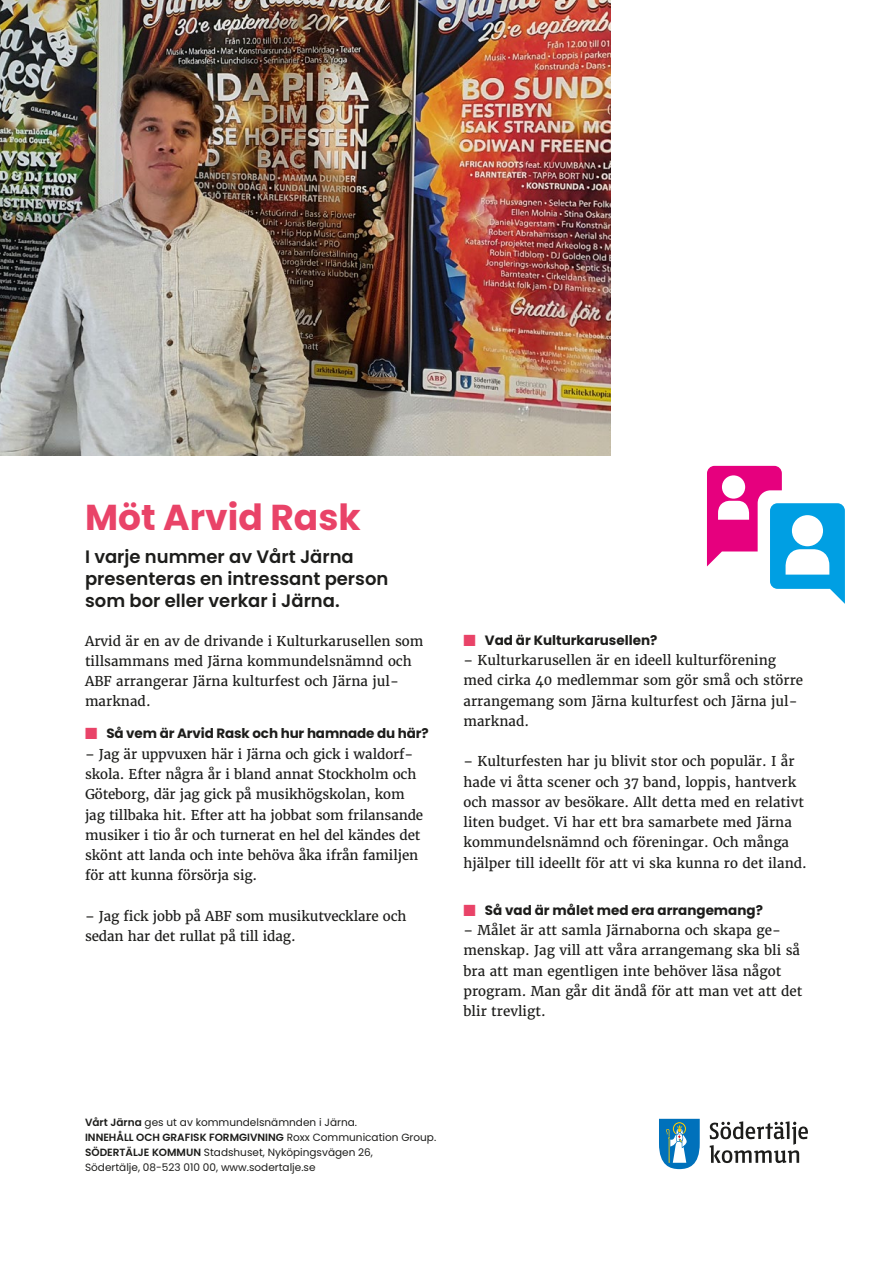
<style>
.page{position:relative;width:893px;height:1263px;background:#fff}
.page>*{position:absolute;margin:0;border:0;box-sizing:border-box;transform-origin:0 0}
.t1{font:700 36px "Poppins Latin";color:#e94368}
.t2{font:600 18px/21.6px "Poppins Latin";color:#1d1d1b}
.t3{font:13.5px/20.2px "Merriweather";color:#1d1d1b}
.t4{font:700 13.5px "Poppins Latin";color:#1d1d1b}
.t5{font:10.5px/15px "Poppins Latin";color:#1d1d1b}
.s1{color:#e94368}
.s2{font-weight:600}
</style>
<div class="page">
<svg style="left:710px;top:1121px;width:98px;height:42px"></svg>
<svg style="left:659px;top:1119px;width:41px;height:50px"></svg>
<img style="left:0;top:0;width:610px;height:455px">
<svg style="left:707px;top:466px;width:138px;height:138px"></svg>
<h1 class="t1" style="left:85px;top:493px;width:277px">Möt Arvid Rask</h1>
<h2 class="t2" style="left:85px;top:546px;width:305px">I varje nummer av Vårt Järna presenteras en intressant person som bor eller verkar i Järna.</h2>
<p class="t3" style="left:85px;top:631px;width:340px">Arvid är en av de drivande i Kulturkarusellen som tillsammans med Järna kommundelsnämnd och ABF arrangerar Järna kulturfest och Järna jul&shy;marknad.</p>
<p class="t4" style="left:85px;top:725px;width:345px"><span class="s1">■</span> Så vem är Arvid Rask och hur hamnade du här?</p>
<p class="t3" style="left:85px;top:744px;width:340px">– Jag är uppvuxen här i Järna och gick i waldorf&shy;skola. Efter några år i bland annat Stockholm och Göteborg, där jag gick på musikhögskolan, kom jag tillbaka hit. Efter att ha jobbat som frilansande musiker i tio år och turnerat en hel del kändes det skönt att landa och inte behöva åka ifrån familjen för att kunna försörja sig.</p>
<p class="t3" style="left:85px;top:906px;width:323px">– Jag fick jobb på ABF som musikutvecklare och sedan har det rullat på till idag.</p>
<p class="t4" style="left:463px;top:631px;width:195px"><span class="s1">■</span> Vad är Kulturkarusellen?</p>
<p class="t3" style="left:463px;top:650px;width:341px">– Kulturkarusellen är en ideell kulturförening med cirka 40 medlemmar som gör små och större arrangemang som Järna kulturfest och Järna jul&shy;marknad.</p>
<p class="t3" style="left:463px;top:751px;width:345px">– Kulturfesten har ju blivit stor och populär. I år hade vi åtta scener och 37 band, loppis, hantverk och massor av besökare. Allt detta med en relativt liten budget. Vi har ett bra samarbete med Järna kommundelsnämnd och föreningar. Och många hjälper till ideellt för att vi ska kunna ro det iland.</p>
<p class="t4" style="left:463px;top:901px;width:301px"><span class="s1">■</span> Så vad är målet med era arrangemang?</p>
<p class="t3" style="left:463px;top:920px;width:340px">– Målet är att samla Järnaborna och skapa ge&shy;menskap. Jag vill att våra arrangemang ska bli så bra att man egentligen inte behöver läsa något program. Man går dit ändå för att man vet att det blir trevligt.</p>
<p class="t5" style="left:85px;top:1115px;width:353px"><span class="s2">Vårt Järna</span> ges ut av kommundelsnämnden i Järna.<br><span class="s2">INNEHÅLL OCH GRAFISK FORMGIVNING</span> Roxx Communication Group.<br><span class="s2">SÖDERTÄLJE KOMMUN</span> Stadshuset, Nyköpingsvägen 26,<br>Södertälje, 08-523 010 00, www.sodertalje.se</p>
</div>
